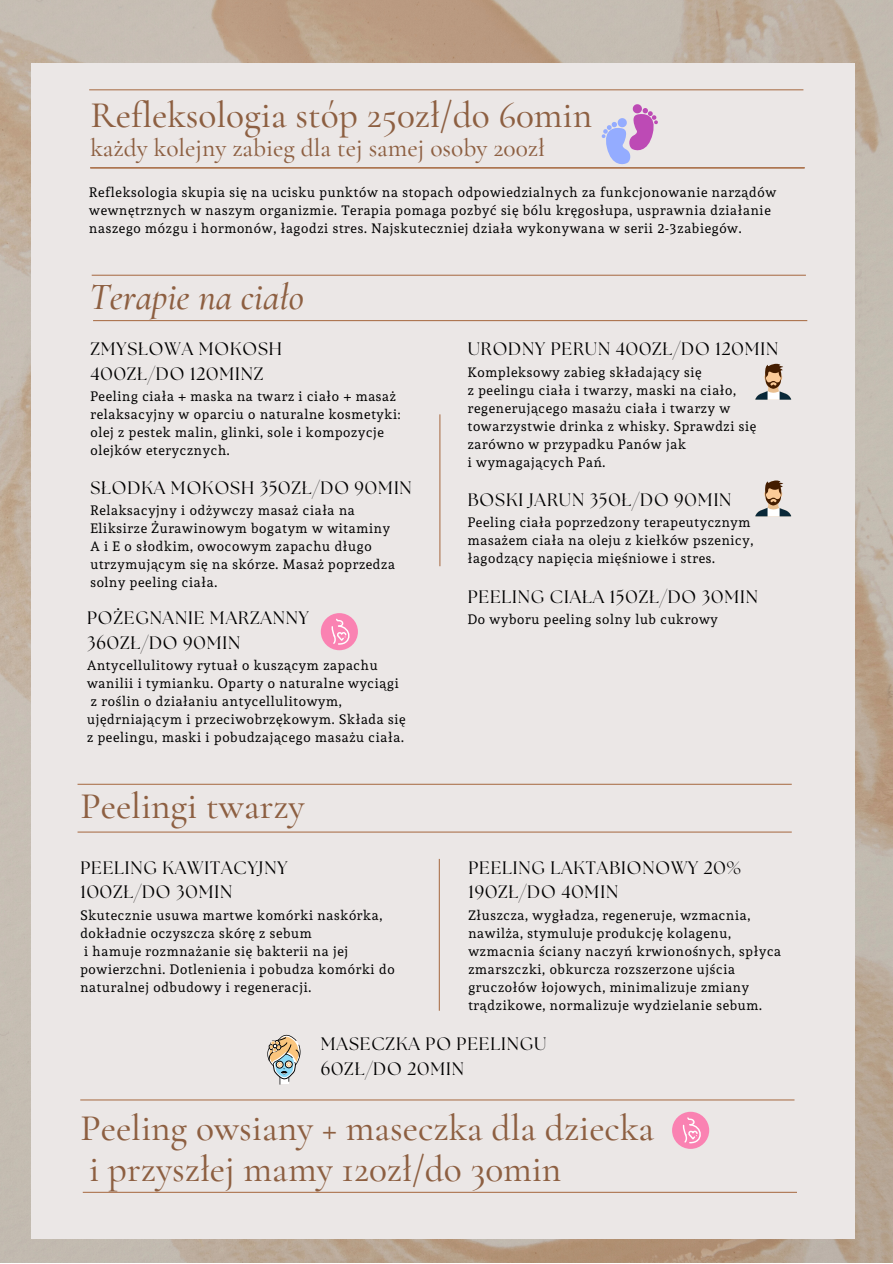
<style>
.page{position:relative;width:893px;height:1264px;background:#fff}
.page>*{position:absolute;margin:0;border:0;box-sizing:border-box;transform-origin:0 0}
.t1{font:500 37.35px "Cormorant Garamond";color:#8d5f41}
.t2{font:italic 500 37.35px "Cormorant Garamond";color:#8d5f41}
.t3{font:500 25.35px "Cormorant Garamond";color:#8d5f41}
.t4{font:18px/24.8px "The Seasons";letter-spacing:.05em;color:#000}
.t5{font:13.5px/18px "Andada";letter-spacing:.05em;color:#000}
</style>
<div class="page">
<img style="left:0;top:0;width:892px;height:1262px">
<div style="left:32px;top:63px;width:822px;height:1175px;background:#ebe7e6"></div>
<hr style="left:89px;top:89px;width:714px;height:1px;background:#ad7550">
<hr style="left:439px;top:414px;width:1px;height:152px;background:#ad7550">
<hr style="left:92px;top:275px;width:713px;height:1px;background:#ad7550">
<hr style="left:93px;top:320px;width:714px;height:1px;background:#ad7550">
<hr style="left:77px;top:783px;width:714px;height:1px;background:#ad7550">
<hr style="left:80px;top:1099px;width:714px;height:1px;background:#ad7550">
<hr style="left:439px;top:858px;width:1px;height:152px;background:#ad7550">
<svg style="left:601px;top:104px;width:56px;height:61px"></svg>
<hr style="left:90px;top:167px;width:714px;height:1px;background:#ad7550">
<svg style="left:755px;top:364px;width:36px;height:36px"></svg>
<svg style="left:755px;top:480px;width:36px;height:36px"></svg>
<div style="left:321px;top:613px;width:37px;height:37px;background:#fa82b2;border-radius:50%"></div>
<svg style="left:331px;top:617px;width:21px;height:28px"></svg>
<hr style="left:77px;top:831px;width:714px;height:1px;background:#ad7550">
<svg style="left:267px;top:1034px;width:34px;height:50px"></svg>
<div style="left:672px;top:1111px;width:37px;height:37px;background:#fa82b2;border-radius:50%"></div>
<svg style="left:682px;top:1116px;width:21px;height:27px"></svg>
<hr style="left:83px;top:1191px;width:713px;height:1px;background:#ad7550">
<p class="t1" style="left:90px;top:92px;width:503px">Refleksologia stóp 250zł/do 60min</p>
<p class="t3" style="left:90px;top:133px;width:456px">każdy kolejny zabieg dla tej samej osoby 200zł</p>
<p class="t5" style="left:89px;top:183px;width:688px">Refleksologia skupia się na ucisku punktów na stopach odpowiedzialnych za funkcjonowanie narządów wewnętrznych w naszym organizmie. Terapia pomaga pozbyć się bólu kręgosłupa, usprawnia działanie naszego mózgu i hormonów, łagodzi stres. Najskuteczniej działa wykonywana w serii 2-3zabiegów.</p>
<p class="t2" style="left:89px;top:274px;width:216px">Terapie na ciało</p>
<p class="t4" style="left:90px;top:338px;width:193px">ZMYSŁOWA MOKOSH</p>
<p class="t4" style="left:90px;top:362px;width:174px">400ZŁ/DO 120MINZ</p>
<p class="t5" style="left:90px;top:387px;width:307px">Peeling ciała + maska na twarz i ciało + masaż</p>
<p class="t5" style="left:90px;top:405px;width:312px">relaksacyjny w oparciu o naturalne kosmetyki: olej z pestek malin, glinki, sole i kompozycje olejków eterycznych.</p>
<p class="t4" style="left:90px;top:476px;width:323px">SŁODKA MOKOSH 350ZŁ/DO 90MIN</p>
<p class="t5" style="left:90px;top:501px;width:301px">Relaksacyjny i odżywczy masaż ciała na<br>Eliksirze Żurawinowym bogatym w witaminy</p>
<p class="t5" style="left:90px;top:537px;width:306px">A i E o słodkim, owocowym zapachu długo utrzymującym się na skórze. Masaż poprzedza solny peeling ciała.</p>
<p class="t4" style="left:87px;top:607px;width:223px">POŻEGNANIE MARZANNY</p>
<p class="t4" style="left:87px;top:631px;width:155px">360ZŁ/DO 90MIN</p>
<p class="t5" style="left:87px;top:656px;width:313px">Antycellulitowy rytuał o kuszącym zapachu wanilii i tymianku. Oparty o naturalne wyciągi</p>
<p class="t5" style="left:87px;top:692px;width:320px">z roślin o działaniu antycellulitowym, ujędrniającym i przeciwobrzękowym. Składa się z peelingu, maski i pobudzającego masażu ciała.</p>
<p class="t1" style="left:80px;top:783px;width:226px">Peelingi twarzy</p>
<p class="t4" style="left:467px;top:338px;width:312px">URODNY PERUN 400ZŁ/DO 120MIN</p>
<p class="t5" style="left:467px;top:363px;width:235px">Kompleksowy zabieg składający się</p>
<p class="t5" style="left:467px;top:381px;width:290px">z peelingu ciała i twarzy, maski na ciało, regenerującego masażu ciała i twarzy w towarzystwie drinka z whisky. Sprawdzi się zarówno w przypadku Panów jak</p>
<p class="t5" style="left:467px;top:453px;width:139px">i wymagających Pań.</p>
<p class="t4" style="left:467px;top:488px;width:265px">BOSKI JARUN 350Ł/DO 90MIN</p>
<p class="t5" style="left:467px;top:513px;width:287px">Peeling ciała poprzedzony terapeutycznym masażem ciała na oleju z kiełków pszenicy, łagodzący napięcia mięśniowe i stres.</p>
<p class="t4" style="left:467px;top:585px;width:292px">PEELING CIAŁA 150ZŁ/DO 30MIN</p>
<p class="t5" style="left:467px;top:610px;width:252px">Do wyboru peeling solny lub cukrowy</p>
<p class="t4" style="left:80px;top:856px;width:208px">PEELING KAWITACYJNY</p>
<p class="t4" style="left:80px;top:880px;width:153px">100ZŁ/DO 30MIN</p>
<p class="t5" style="left:80px;top:905px;width:303px">Skutecznie usuwa martwe komórki naskórka, dokładnie oczyszcza skórę z sebum</p>
<p class="t5" style="left:80px;top:941px;width:316px">i hamuje rozmnażanie się bakterii na jej powierzchni. Dotlenienia i pobudza komórki do naturalnej odbudowy i regeneracji.</p>
<p class="t4" style="left:468px;top:856px;width:274px">PEELING LAKTABIONOWY 20%<br>190ZŁ/DO 40MIN</p>
<p class="t5" style="left:468px;top:905px;width:314px">Złuszcza, wygładza, regeneruje, wzmacnia, nawilża, stymuluje produkcję kolagenu, wzmacnia ściany naczyń krwionośnych, spłyca zmarszczki, obkurcza rozszerzone ujścia gruczołów łojowych, minimalizuje zmiany trądzikowe, normalizuje wydzielanie sebum.</p>
<p class="t4" style="left:321px;top:1032px;width:227px">MASECZKA PO PEELINGU</p>
<p class="t4" style="left:321px;top:1057px;width:145px">60ZŁ/DO 20MIN</p>
<p class="t1" style="left:80px;top:1105px;width:575px">Peeling owsiany + maseczka dla dziecka</p>
<p class="t1" style="left:89px;top:1146px;width:474px">i przyszłej mamy 120zł/do 30min</p>
</div>
